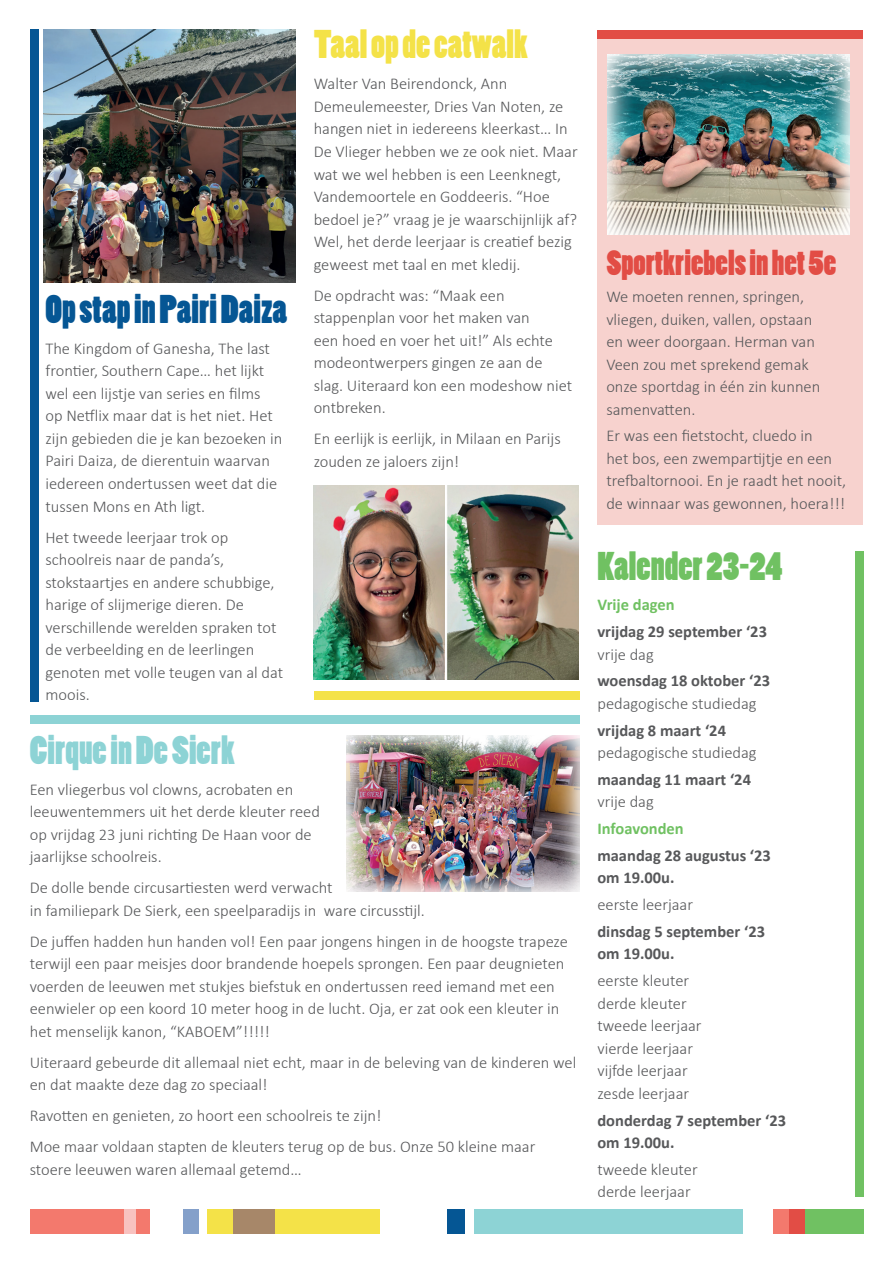
<style>
.page{position:relative;width:893px;height:1263px;background:#fff}
.page>*{position:absolute;margin:0;border:0;box-sizing:border-box;transform-origin:0 0}
.t1{font:37.5px "Poplar Std";color:#055694}
.t2{font:37.5px "Poplar Std";color:#8dd3d5}
.t3{font:37.5px "Poplar Std";color:#f4e248}
.t4{font:37.5px "Poplar Std";color:#70c162}
.t5{font:33px "Poplar Std";color:#e24d45}
.t6{font:300 16.5px/22.5px "Calibri";color:#57585a}
.t7{font:700 16.5px/22.5px "Calibri";color:#57585a}
.t8{font:700 16.5px "Calibri";color:#70c162}
</style>
<div class="page">
<div style="left:597px;top:38px;width:266px;height:487px;background:#f7d2ce"></div>
<div style="left:856px;top:551px;width:8px;height:646px;background:#70c162"></div>
<div style="left:30px;top:1209px;width:120px;height:24px;background:#f3796d"></div>
<div style="left:124px;top:1209px;width:12px;height:24px;background:#f8c2c0"></div>
<div style="left:183px;top:1209px;width:16px;height:24px;background:#84a0ca"></div>
<div style="left:207px;top:1209px;width:173px;height:24px;background:#f4e248"></div>
<div style="left:233px;top:1209px;width:41px;height:24px;background:#a78769"></div>
<div style="left:773px;top:1209px;width:16px;height:24px;background:#f3796d"></div>
<div style="left:474px;top:1209px;width:268px;height:24px;background:#8dd3d5"></div>
<div style="left:447px;top:1209px;width:18px;height:24px;background:#055694"></div>
<div style="left:789px;top:1209px;width:16px;height:24px;background:#e24d45"></div>
<div style="left:805px;top:1209px;width:58px;height:24px;background:#70c162"></div>
<div style="left:30px;top:715px;width:549px;height:9px;background:#8dd3d5"></div>
<img style="left:346px;top:735px;width:234px;height:157px">
<div style="left:597px;top:30px;width:266px;height:9px;background:#e24d45"></div>
<div style="left:30px;top:30px;width:8px;height:672px;background:#055694"></div>
<img style="left:43px;top:30px;width:253px;height:252px">
<div style="left:314px;top:692px;width:265px;height:8px;background:#f4e248"></div>
<img style="left:313px;top:485px;width:132px;height:195px">
<img style="left:447px;top:485px;width:132px;height:195px">
<img style="left:607px;top:54px;width:243px;height:181px">
<h1 class="t1" style="left:45px;top:288px;width:243px">Op stap in Pairi Daiza</h1>
<p class="t6" style="left:45px;top:337px;width:239px">The Kingdom of Ganesha, The last frontier, Southern Cape… het lijkt wel een lijstje van series en films<br>op Netflix maar dat is het niet. Het zijn gebieden die je kan bezoeken in Pairi Daiza, de dierentuin waarvan iedereen ondertussen weet dat die tussen Mons en Ath ligt.</p>
<p class="t6" style="left:45px;top:526px;width:239px">Het tweede leerjaar trok op schoolreis naar de panda’s, stokstaartjes en andere schubbige, harige of slijmerige dieren. De verschillende werelden spraken tot de verbeelding en de leerlingen genoten met volle teugen van al dat moois.</p>
<h1 class="t3" style="left:314px;top:24px;width:216px">Taal op de catwalk</h1>
<p class="t6" style="left:314px;top:73px;width:266px">Walter Van Beirendonck, Ann Demeulemeester, Dries Van Noten, ze hangen niet in iedereens kleerkast… In De Vlieger hebben we ze ook niet. Maar wat we wel hebben is een Leenknegt, Vandemoortele en Goddeeris. “Hoe bedoel je?” vraag je je waarschijnlijk af?<br>Wel, het derde leerjaar is creatief bezig geweest met taal en met kledij.</p>
<p class="t6" style="left:314px;top:284px;width:260px">De opdracht was: “Maak een stappenplan voor het maken van<br>een hoed en voer het uit!” Als echte modeontwerpers gingen ze aan de slag. Uiteraard kon een modeshow niet ontbreken.</p>
<p class="t6" style="left:314px;top:427px;width:249px">En eerlijk is eerlijk, in Milaan en Parijs zouden ze jaloers zijn!</p>
<h1 class="t2" style="left:30px;top:729px;width:207px">Cirque in De Sierk</h1>
<p class="t6" style="left:30px;top:778px;width:292px">Een vliegerbus vol clowns, acrobaten en leeuwentemmers uit het derde kleuter reed op vrijdag 23 juni richting De Haan voor de jaarlijkse schoolreis.</p>
<p class="t6" style="left:30px;top:876px;width:397px">De dolle bende circusartiesten werd verwacht<br>in familiepark De Sierk, een speelparadijs in ware circusstijl.</p>
<p class="t6" style="left:30px;top:930px;width:540px">De juffen hadden hun handen vol! Een paar jongens hingen in de hoogste trapeze terwijl een paar meisjes door brandende hoepels sprongen. Een paar deugnieten voerden de leeuwen met stukjes biefstuk en ondertussen reed iemand met een eenwieler op een koord 10 meter hoog in de lucht. Oja, er zat ook een kleuter in het menselijk kanon, “KABOEM”!!!!!</p>
<p class="t6" style="left:30px;top:1051px;width:548px">Uiteraard gebeurde dit allemaal niet echt, maar in de beleving van de kinderen wel en dat maakte deze dag zo speciaal!</p>
<p class="t6" style="left:30px;top:1100px;width:507px;line-height:31px">Ravotten en genieten, zo hoort een schoolreis te zijn!<br>Moe maar voldaan stapten de kleuters terug op de bus. Onze 50 kleine maar</p>
<p class="t6" style="left:30px;top:1158px;width:273px">stoere leeuwen waren allemaal getemd…</p>
<h2 class="t5" style="left:606px;top:245px;width:231px">Sportkriebels in het 5e</h2>
<p class="t6" style="left:606px;top:285px;width:215px">We moeten rennen, springen, vliegen, duiken, vallen, opstaan en weer doorgaan. Herman van<br>Veen zou met sprekend gemak onze sportdag in één zin kunnen samenvatten.</p>
<p class="t6" style="left:606px;top:425px;width:241px">Er was een fietstocht, cluedo in<br>het bos, een zwempartijtje en een trefbaltornooi. En je raadt het nooit, de winnaar was gewonnen, hoera!!!</p>
<h1 class="t4" style="left:597px;top:546px;width:186px">Kalender 23-24</h1>
<p class="t8" style="left:597px;top:593px;width:79px">Vrije dagen</p>
<p class="t7" style="left:597px;top:620px;width:171px">vrijdag 29 september ‘23</p>
<p class="t6" style="left:597px;top:643px;width:58px">vrije dag</p>
<p class="t7" style="left:597px;top:669px;width:174px">woensdag 18 oktober ‘23</p>
<p class="t6" style="left:597px;top:692px;width:161px">pedagogische studiedag</p>
<p class="t7" style="left:597px;top:718px;width:130px">vrijdag 8 maart ‘24</p>
<p class="t6" style="left:597px;top:741px;width:161px">pedagogische studiedag</p>
<p class="t7" style="left:597px;top:768px;width:155px">maandag 11 maart ‘24</p>
<p class="t6" style="left:597px;top:790px;width:58px">vrije dag</p>
<p class="t8" style="left:597px;top:817px;width:88px">Infoavonden</p>
<p class="t7" style="left:597px;top:844px;width:175px">maandag 28 augustus ‘23 om 19.00u.</p>
<p class="t6" style="left:597px;top:893px;width:97px">eerste leerjaar</p>
<p class="t7" style="left:597px;top:920px;width:169px">dinsdag 5 september ‘23 om 19.00u.</p>
<p class="t6" style="left:597px;top:969px;width:106px">eerste kleuter derde kleuter tweede leerjaar vierde leerjaar vijfde leerjaar zesde leerjaar</p>
<p class="t7" style="left:597px;top:1108px;width:190px">donderdag 7 september ‘23 om 19.00u.</p>
<p class="t6" style="left:597px;top:1158px;width:102px">tweede kleuter derde leerjaar</p>
</div>
